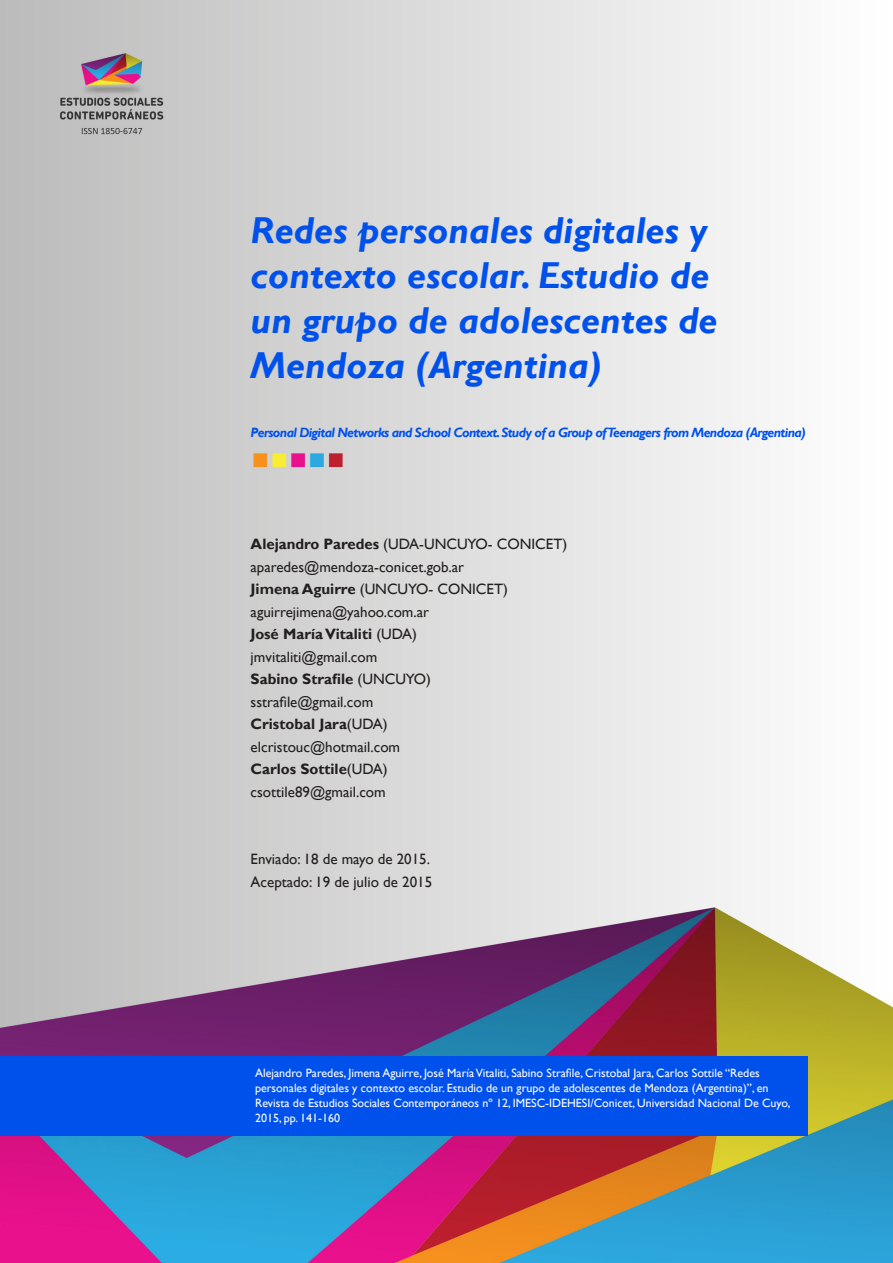
<style>
.page{position:relative;width:893px;height:1263px;background:#fff}
.page>*{position:absolute;margin:0;border:0;box-sizing:border-box;transform-origin:0 0}
.t1{font:italic 700 37.5px/45px "Gill Sans";color:#0051eb}
.t2{font:15px/22.5px "Gill Sans";color:#231f20}
.t3{font:italic 700 13.5px "Gill Sans";letter-spacing:-.05em;color:#0051eb}
.t4{font:12px/15px "Gill Sans";color:#fff}
.s1{font-weight:700}
</style>
<div class="page">
<img style="left:0;top:0;width:893px;height:1263px">
<div style="left:0;top:1056px;width:808px;height:79px;background:#0051eb"></div>
<h1 class="t1" style="left:251px;top:209px;width:469px">Redes personales digitales y contexto escolar. Estudio de un grupo de adolescentes de<br>Mendoza (Argentina)</h1>
<p class="t3" style="left:251px;top:424px;width:557px">Personal Digital Networks and School Context. Study of a Group of Teenagers from Mendoza (Argentina)</p>
<p class="t2" style="left:251px;top:533px;width:318px"><span class="s1">Alejandro Paredes</span> (UDA-UNCUYO- CONICET) aparedes@mendoza-conicet.gob.ar<br><span class="s1">Jimena Aguirre</span> (UNCUYO- CONICET) aguirrejimena@yahoo.com.ar<br><span class="s1">José María Vitaliti</span> (UDA)<br>jmvitaliti@gmail.com<br><span class="s1">Sabino Strafi le</span> (UNCUYO)<br>sstrafile@gmail.com<br><span class="s1">Cristobal Jara</span>(UDA)<br>elcristouc@hotmail.com<br><span class="s1">Carlos Sottile</span>(UDA)<br>csottile89@gmail.com</p>
<p class="t2" style="left:251px;top:848px;width:183px">Enviado: 18 de mayo de 2015.<br>Aceptado: 19 de julio de 2015</p>
<p class="t4" style="left:255px;top:1066px;width:537px">Alejandro Paredes, Jimena Aguirre, José María Vitaliti, Sabino Strafile, Cristobal Jara, Carlos Sottile “Redes personales digitales y contexto escolar. Estudio de un grupo de adolescentes de Mendoza (Argentina)”, en Revista de Estudios Sociales Contemporáneos nº 12, IMESC-IDEHESI/Conicet, Universidad Nacional De Cuyo, 2015, pp. 141-160</p>
</div>
